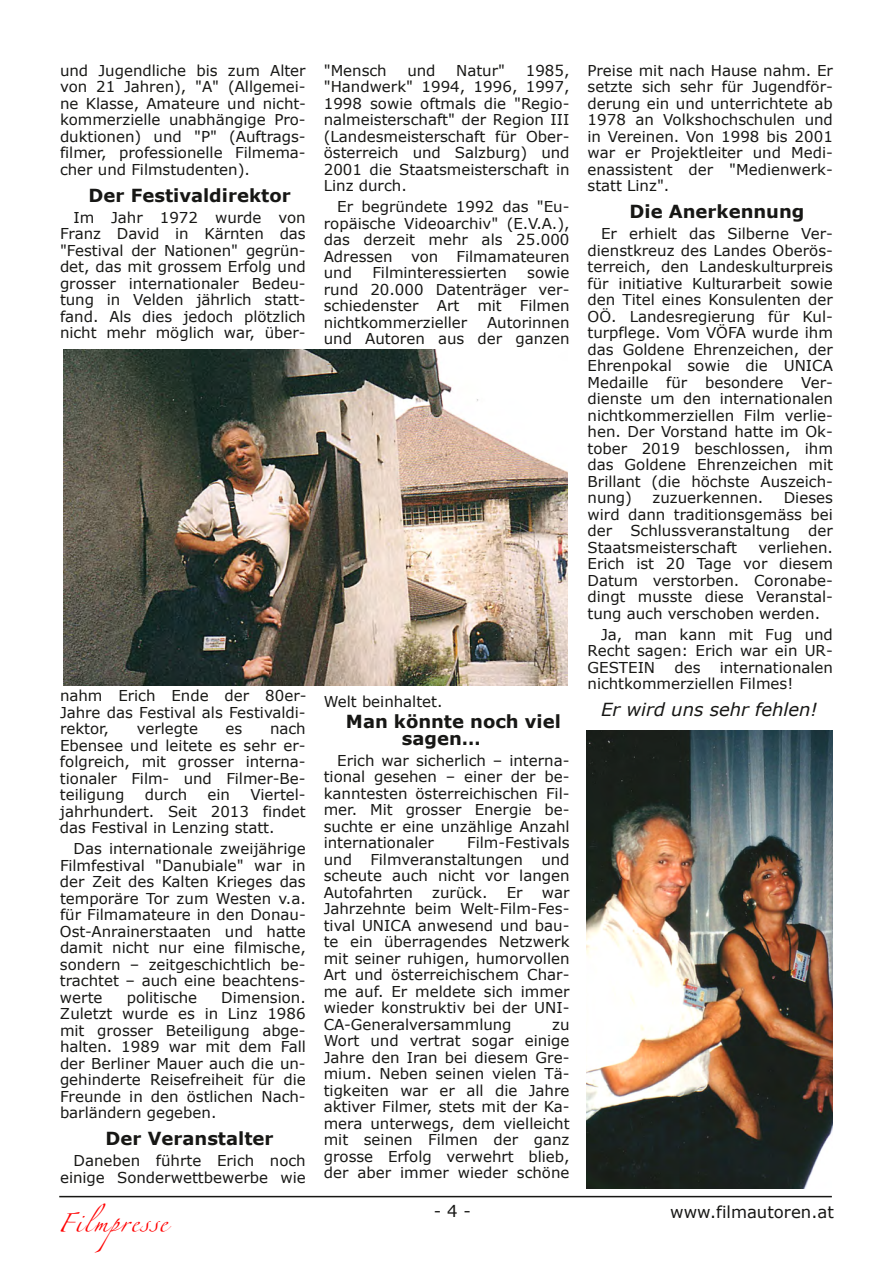
<style>
.page{position:relative;width:893px;height:1263px;background:#fff}
.page>*{position:absolute;margin:0;border:0;box-sizing:border-box;transform-origin:0 0}
.t1{font:42px "Zapfino Linotype One";letter-spacing:.03em;color:#f00}
.t2{font:700 18px/16.5px "Verdana";color:#171715}
.t3{font:italic 18px "Verdana";color:#171715}
.t4{font:16.5px "Verdana";color:#171715}
.t5{font:15px/16.5px "Verdana";letter-spacing:-.005em;color:#171715;text-align:justify}
</style>
<div class="page">
<img style="left:586px;top:730px;width:246px;height:459px">
<img style="left:63px;top:349px;width:505px;height:337px">
<hr style="left:59px;top:1196px;width:773px;height:1px;background:#171715">
<p class="t5" style="left:60px;top:62px;width:247px">und Jugendliche bis zum Alter von 21 Jahren), "A" (Allgemei&shy;ne Klasse, Amateure und nicht&shy;kommerzielle unabhängige Pro&shy;duktionen) und "P" (Auftrags&shy;filmer, professionelle Filmema&shy;cher und Filmstudenten).</p>
<p class="t2" style="left:89px;top:187px;width:204px">Der Festivaldirektor</p>
<p class="t5" style="left:60px;top:209px;width:247px;text-indent:14px">Im Jahr 1972 wurde von Franz David in Kärnten das "Festival der Nationen" gegrün&shy;det, das mit grossem Erfolg und grosser internationaler Bedeu&shy;tung in Velden jährlich statt&shy;fand. Als dies jedoch plötzlich nicht mehr möglich war, über-</p>
<p class="t5" style="left:60px;top:688px;width:248px">nahm Erich Ende der 80er-Jahre das Festival als Festivaldi&shy;rektor,</p>
<p class="t5" style="left:60px;top:721px;width:247px;text-indent:210px">nach Ebensee und leitete es sehr er&shy;folgreich, mit grosser interna&shy;tionaler Film- und Filmer-Be&shy;teiligung</p>
<p class="t5" style="left:137px;top:721px;width:63px">verlegte</p>
<p class="t5" style="left:226px;top:721px;width:18px">es</p>
<p class="t5" style="left:60px;top:787px;width:247px;text-indent:190px">Viertel&shy;jahrhundert. Seit 2013 findet das Festival in Lenzing statt.</p>
<p class="t5" style="left:60px;top:841px;width:247px;text-indent:14px">Das internationale zweijährige Filmfestival "Danubiale" war in der Zeit des Kalten Krieges das temporäre Tor zum Westen v.a. für Filmamateure in den Donau-Ost-Anrainerstaaten und hatte damit nicht nur eine filmische, sondern – zeitgeschichtlich be&shy;trachtet – auch eine beachtens&shy;werte</p>
<p class="t5" style="left:145px;top:787px;width:44px">durch</p>
<p class="t5" style="left:208px;top:787px;width:24px">ein</p>
<p class="t5" style="left:127px;top:989px;width:72px">politische</p>
<p class="t5" style="left:60px;top:989px;width:247px;text-indent:161px">Dimension.<br>Zuletzt wurde es in Linz 1986 mit grosser Beteiligung abge&shy;halten. 1989 war mit dem Fall der Berliner Mauer auch die un&shy;gehinderte Reisefreiheit für die Freunde in den östlichen Nach&shy;barländern gegeben.</p>
<p class="t2" style="left:106px;top:1131px;width:169px">Der Veranstalter</p>
<p class="t5" style="left:60px;top:1153px;width:247px;text-align:right">Daneben führte Erich noch einige Sonderwettbewerbe wie</p>
<h1 class="t1" style="left:58px;top:1192px;width:111px">Filmpresse</h1>
<p class="t5" style="left:324px;top:62px;width:65px">"Mensch</p>
<p class="t5" style="left:407px;top:62px;width:30px">und</p>
<p class="t5" style="left:456px;top:62px;width:50px">Natur"</p>
<p class="t5" style="left:324px;top:62px;width:247px;text-indent:202px">1985, "Handwerk" 1994, 1996, 1997, 1998 sowie oftmals die "Regio&shy;nalmeisterschaft" der Region III (Landesmeisterschaft für Ober&shy;österreich und Salzburg) und 2001 die Staatsmeisterschaft in Linz durch.</p>
<p class="t5" style="left:324px;top:199px;width:247px;text-indent:14px">Er begründete 1992 das "Eu&shy;ropäische Videoarchiv" (E.V.A.), das derzeit mehr als 25.000<br>Adressen von Filmamateuren und</p>
<p class="t5" style="left:372px;top:265px;width:136px">Filminteressierten</p>
<p class="t5" style="left:324px;top:265px;width:247px;text-indent:203px">sowie rund 20.000 Datenträger ver&shy;schiedenster Art mit Filmen nichtkommerzieller</p>
<p class="t5" style="left:324px;top:314px;width:247px;text-align:right">Autorinnen<br>und Autoren aus der ganzen</p>
<p class="t5" style="left:324px;top:694px;width:120px">Welt beinhaltet.</p>
<p class="t2" style="left:402px;top:714px;width:160px;text-indent:-56px">Man könnte noch viel sagen…</p>
<p class="t5" style="left:324px;top:752px;width:247px;text-indent:14px">Erich war sicherlich – interna&shy;tional gesehen – einer der be&shy;kanntesten österreichischen Fil&shy;mer. Mit grosser Energie be&shy;suchte er eine unzählige Anzahl internationaler</p>
<p class="t5" style="left:324px;top:835px;width:247px;text-indent:143px">Film-Festivals und Filmveranstaltungen und scheute auch nicht vor langen Autofahrten</p>
<p class="t5" style="left:432px;top:884px;width:57px">zurück.</p>
<p class="t5" style="left:507px;top:884px;width:17px">Er</p>
<p class="t5" style="left:324px;top:884px;width:247px;text-indent:218px">war Jahrzehnte beim Welt-Film-Fes&shy;tival UNICA anwesend und bau&shy;te ein überragendes Netzwerk mit seiner ruhigen, humorvollen Art und österreichischem Char&shy;me auf. Er meldete sich immer wieder konstruktiv bei der UNI-CA-Generalversammlung</p>
<p class="t5" style="left:324px;top:1016px;width:247px;text-indent:228px">zu Wort und vertrat sogar einige Jahre den Iran bei diesem Gre&shy;mium. Neben seinen vielen Tä&shy;tigkeiten war er all die Jahre aktiver Filmer, stets mit der Ka&shy;mera unterwegs, dem vielleicht mit seinen Filmen der ganz grosse Erfolg verwehrt blieb, der aber immer wieder schöne</p>
<p class="t5" style="left:587px;top:62px;width:247px">Preise mit nach Hause nahm. Er setzte sich sehr für Jugendför&shy;derung ein und unterrichtete ab 1978 an Volkshochschulen und in Vereinen. Von 1998 bis 2001 war er Projektleiter und Medi&shy;enassistent der "Medienwerk&shy;statt Linz".</p>
<p class="t2" style="left:630px;top:204px;width:176px">Die Anerkennung</p>
<p class="t5" style="left:588px;top:226px;width:247px;text-indent:13px">Er erhielt das Silberne Ver&shy;dienstkreuz des Landes Oberös&shy;terreich, den Landeskulturpreis für initiative Kulturarbeit sowie den Titel eines Konsulenten der OÖ. Landesregierung für Kul&shy;turpflege. Vom VÖFA wurde ihm das Goldene Ehrenzeichen, der Ehrenpokal sowie die UNICA Medaille für besondere Ver&shy;dienste um den internationalen nichtkommerziellen Film verlie&shy;hen. Der Vorstand hatte im Ok&shy;tober 2019 beschlossen, ihm das Goldene Ehrenzeichen mit Brillant (die höchste Auszeich&shy;nung)</p>
<p class="t5" style="left:652px;top:490px;width:112px">zuzuerkennen.</p>
<p class="t5" style="left:588px;top:490px;width:247px;text-indent:196px">Dieses wird dann traditionsgemäss bei der Schlussveranstaltung der Staatsmeisterschaft</p>
<p class="t5" style="left:588px;top:539px;width:247px;text-indent:171px">verliehen.<br>Erich ist 20 Tage vor diesem Datum verstorben. Coronabe&shy;dingt musste diese Veranstal&shy;tung auch verschoben werden.</p>
<p class="t5" style="left:588px;top:626px;width:247px;text-indent:14px">Ja, man kann mit Fug und Recht sagen: Erich war ein UR-GESTEIN</p>
<p class="t5" style="left:588px;top:659px;width:247px;text-indent:132px">internationalen nichtkommerziellen Filmes!</p>
<p class="t3" style="left:601px;top:698px;width:218px">Er wird uns sehr fehlen!</p>
<p class="t5" style="left:674px;top:659px;width:28px">des</p>
<p class="t4" style="left:434px;top:1200px;width:39px">-4-</p>
<p class="t4" style="left:670px;top:1201px;width:165px">www.filmautoren.at</p>
</div>
